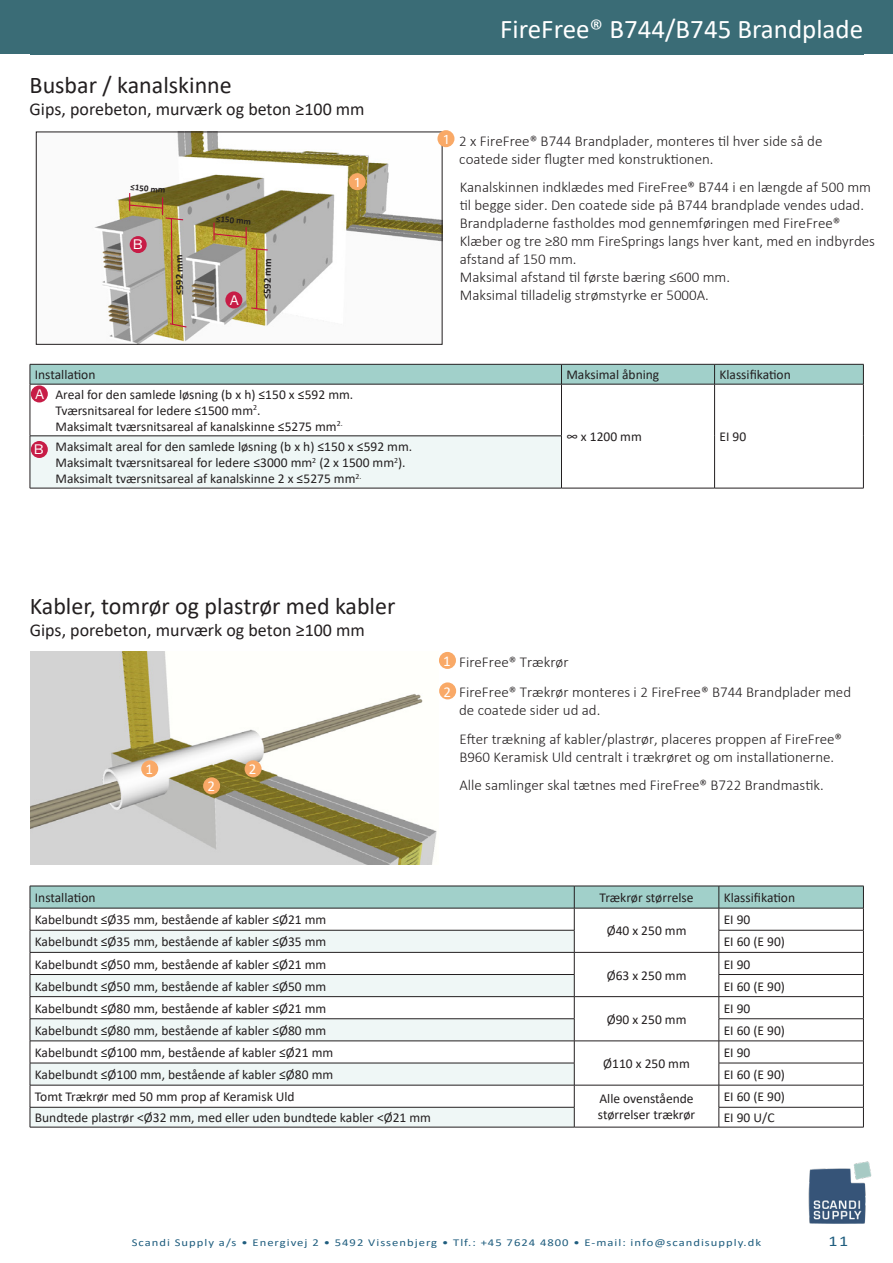
<style>
.page{position:relative;width:893px;height:1263px;background:#fff}
.page>*{position:absolute;margin:0;border:0;box-sizing:border-box;transform-origin:0 0}
.t1{font:27px "Calibri";color:#fff}
.Overskrifter_i_tekst_overløber_kolonner{font:24px "Calibri";color:#231f20}
.Overskrifter_i_tekst_overløber_kolonner-2{font:18px "Calibri";color:#231f20}
.Tekst_ved_prikker{font:300 15px/18px "Calibri";color:#231f20}
.t2{font:15px "Calibri";color:#fff}
.t3{font:15px "Calibri";color:#1f5d7e;scale:1.2 1}
.Tekst_i_tabeller{font:13.5px "Calibri";color:#231f20}
.t4{font:13.5px "Franklin Gothic ATF";color:#fff}
.t5{font:10.5px "Calibri";letter-spacing:.08em;color:#1f5d7e;scale:1.2 1}
.Tekst_ved_prikker-2{font:700 10.5px "Calibri";color:#231f20}
.Tekst_ved_prikker-3{font:700 9px "Calibri";color:#231f20}
</style>
<div class="page">
<div style="left:30px;top:436px;width:531px;height:52px;background:#eff7f6"></div>
<svg style="left:30px;top:364px;width:834px;height:20px;background:#99c5bf"></svg>
<hr style="left:30px;top:384px;width:531px;height:1px;background:#231f20">
<hr style="left:30px;top:384px;width:1px;height:52px;background:#231f20">
<hr style="left:561px;top:384px;width:154px;height:1px;background:#231f20">
<hr style="left:561px;top:384px;width:1px;height:52px;background:#231f20">
<hr style="left:715px;top:384px;width:149px;height:1px;background:#231f20">
<hr style="left:714px;top:384px;width:1px;height:52px;background:#231f20">
<hr style="left:863px;top:384px;width:1px;height:52px;background:#231f20">
<hr style="left:30px;top:436px;width:532px;height:1px;background:#231f20">
<hr style="left:30px;top:436px;width:1px;height:52px;background:#231f20">
<hr style="left:561px;top:436px;width:1px;height:52px;background:#231f20">
<hr style="left:714px;top:436px;width:1px;height:52px;background:#231f20">
<hr style="left:863px;top:436px;width:1px;height:52px;background:#231f20">
<hr style="left:30px;top:488px;width:531px;height:1px;background:#231f20">
<hr style="left:561px;top:488px;width:154px;height:1px;background:#231f20">
<hr style="left:715px;top:488px;width:149px;height:1px;background:#231f20">
<svg style="left:30px;top:886px;width:834px;height:241px"></svg>
<hr style="left:30px;top:1127px;width:544px;height:1px;background:#231f20">
<hr style="left:574px;top:1127px;width:145px;height:1px;background:#231f20">
<hr style="left:719px;top:1127px;width:145px;height:1px;background:#231f20">
<img style="left:30px;top:652px;width:407px;height:212px">
<img style="left:94px;top:134px;width:346px;height:208px">
<svg style="left:250px;top:307px;width:19px;height:4px"></svg>
<div style="left:439px;top:652px;width:17px;height:17px;background:#f9a967;border-radius:50%"></div>
<div style="left:439px;top:682px;width:17px;height:17px;background:#f9a967;border-radius:50%"></div>
<div style="left:245px;top:760px;width:17px;height:17px;background:#f9a967;border-radius:50%"></div>
<div style="left:203px;top:777px;width:17px;height:17px;background:#f9a967;border-radius:50%"></div>
<div style="left:141px;top:760px;width:17px;height:17px;background:#f9a967;border-radius:50%"></div>
<div style="left:437px;top:130px;width:17px;height:17px;background:#f9a967;border-radius:50%"></div>
<div style="left:349px;top:173px;width:17px;height:17px;background:#f9a967;border-radius:50%"></div>
<div style="left:225px;top:291px;width:17px;height:17px;background:#c71c46;border-radius:50%"></div>
<div style="left:31px;top:385px;width:17px;height:17px;background:#c71c46;border-radius:50%"></div>
<div style="left:31px;top:441px;width:17px;height:17px;background:#c71c46;border-radius:50%"></div>
<div style="left:0;top:0;width:893px;height:54px;background:#3a6c76"></div>
<img style="left:808px;top:1161px;width:64px;height:63px">
<svg style="left:213px;top:223px;width:56px;height:28px;background:#a08941"></svg>
<svg style="left:129px;top:193px;width:59px;height:135px;background:#b2a281"></svg>
<hr style="left:256px;top:249px;width:1px;height:59px;background:#c70f3b">
<p class="Overskrifter_i_tekst_overløber_kolonner" style="left:30px;top:69px;width:204px">Busbar / kanalskinne</p>
<p class="Overskrifter_i_tekst_overløber_kolonner-2" style="left:30px;top:97px;width:337px">Gips, porebeton, murværk og beton ≥100 mm</p>
<p class="Tekst_ved_prikker-3" style="left:131px;top:181px;width:36px;rotate:5deg">≤150 mm</p>
<p class="t4" style="left:133px;top:235px;width:11px">B</p>
<p class="Tekst_ved_prikker-3" style="left:217px;top:212px;width:36px;rotate:5deg">≤150 mm</p>
<p class="Tekst_ved_prikker-2" style="left:172px;top:295px;width:42px;rotate:-91deg">≤592 mm</p>
<p class="Tekst_ved_prikker-2" style="left:260px;top:299px;width:42px;rotate:-89deg">≤592 mm</p>
<p class="t4" style="left:230px;top:291px;width:11px">A</p>
<p class="t4" style="left:355px;top:173px;width:7px">1</p>
<h1 class="t1" style="left:500px;top:10px;width:364px">FireFree® B744/B745 Brandplade</h1>
<p class="t4" style="left:444px;top:130px;width:7px">1</p>
<p class="Tekst_ved_prikker" style="left:459px;top:131px;width:365px">2 x FireFree® B744 Brandplader, monteres til hver side så de coatede sider flugter med konstruktionen.</p>
<p class="Tekst_ved_prikker" style="left:460px;top:178px;width:413px">Kanalskinnen indklædes med FireFree® B744 i en længde af 500 mm til begge sider. Den coatede side på B744 brandplade vendes udad.</p>
<p class="Tekst_ved_prikker" style="left:460px;top:214px;width:417px">Brandpladerne fastholdes mod gennemføringen med FireFree®<br>Klæber og tre ≥80 mm FireSprings langs hver kant, med en indbyrdes afstand af 150 mm.</p>
<p class="Tekst_ved_prikker" style="left:460px;top:268px;width:272px">Maksimal afstand til første bæring ≤600 mm.</p>
<p class="Tekst_ved_prikker" style="left:460px;top:286px;width:251px">Maksimal tilladelig strømstyrke er 5000A.</p>
<p class="Tekst_i_tabeller" style="left:35px;top:365px;width:62px">Installation</p>
<p class="Tekst_i_tabeller" style="left:566px;top:365px;width:94px">Maksimal åbning</p>
<p class="Tekst_i_tabeller" style="left:719px;top:365px;width:73px">Klassifikation</p>
<p class="Tekst_i_tabeller" style="left:55px;top:385px;width:299px">Areal for den samlede løsning (b x h) ≤150 x ≤592 mm.</p>
<p class="Tekst_i_tabeller" style="left:55px;top:401px;width:207px">Tværsnitsareal for ledere ≤1500 mm<sup>2</sup>.</p>
<p class="Tekst_i_tabeller" style="left:55px;top:417px;width:289px">Maksimalt tværsnitsareal af kanalskinne ≤5275 mm<sup>2.</sup></p>
<p class="Tekst_i_tabeller" style="left:566px;top:427px;width:77px">∞ x 1200 mm</p>
<p class="Tekst_i_tabeller" style="left:719px;top:427px;width:28px">EI 90</p>
<p class="Tekst_i_tabeller" style="left:55px;top:437px;width:358px">Maksimalt areal for den samlede løsning (b x h) ≤150 x ≤592 mm.</p>
<p class="Tekst_i_tabeller" style="left:55px;top:453px;width:352px">Maksimalt tværsnitsareal for ledere ≤3000 mm<sup>2</sup> (2 x 1500 mm<sup>2</sup>).</p>
<p class="Tekst_i_tabeller" style="left:55px;top:469px;width:308px">Maksimalt tværsnitsareal af kanalskinne 2 x ≤5275 mm<sup>2.</sup></p>
<p class="t4" style="left:35px;top:385px;width:11px">A</p>
<p class="t4" style="left:34px;top:440px;width:11px">B</p>
<p class="Overskrifter_i_tekst_overløber_kolonner" style="left:30px;top:590px;width:367px">Kabler, tomrør og plastrør med kabler</p>
<p class="Overskrifter_i_tekst_overløber_kolonner-2" style="left:30px;top:617px;width:337px">Gips, porebeton, murværk og beton ≥100 mm</p>
<p class="t2" style="left:146px;top:759px;width:9px">1</p>
<p class="t2" style="left:207px;top:776px;width:9px">2</p>
<p class="t2" style="left:249px;top:759px;width:9px">2</p>
<p class="t2" style="left:443px;top:651px;width:9px">1</p>
<p class="t2" style="left:443px;top:681px;width:9px">2</p>
<p class="Tekst_ved_prikker" style="left:459px;top:653px;width:111px">FireFree® Trækrør</p>
<p class="Tekst_ved_prikker" style="left:459px;top:683px;width:393px">FireFree® Trækrør monteres i 2 FireFree® B744 Brandplader med de coatede sider ud ad.</p>
<p class="Tekst_ved_prikker" style="left:459px;top:730px;width:384px">Efter trækning af kabler/plastrør, placeres proppen af FireFree®<br>B960 Keramisk Uld centralt i trækrøret og om installationerne.</p>
<p class="Tekst_ved_prikker" style="left:459px;top:776px;width:366px">Alle samlinger skal tætnes med FireFree® B722 Brandmastik.</p>
<p class="Tekst_i_tabeller" style="left:35px;top:888px;width:62px">Installation</p>
<p class="Tekst_i_tabeller" style="left:600px;top:888px;width:95px">Trækrør størrelse</p>
<p class="Tekst_i_tabeller" style="left:724px;top:888px;width:73px">Klassifikation</p>
<p class="Tekst_i_tabeller" style="left:35px;top:910px;width:293px">Kabelbundt ≤Ø35 mm, bestående af kabler ≤Ø21 mm</p>
<p class="Tekst_i_tabeller" style="left:607px;top:921px;width:81px">Ø40 x 250 mm</p>
<p class="Tekst_i_tabeller" style="left:724px;top:910px;width:28px">EI 90</p>
<p class="Tekst_i_tabeller" style="left:35px;top:932px;width:293px">Kabelbundt ≤Ø35 mm, bestående af kabler ≤Ø35 mm</p>
<p class="Tekst_i_tabeller" style="left:724px;top:932px;width:63px">EI 60 (E 90)</p>
<p class="Tekst_i_tabeller" style="left:35px;top:955px;width:293px">Kabelbundt ≤Ø50 mm, bestående af kabler ≤Ø21 mm</p>
<p class="Tekst_i_tabeller" style="left:607px;top:966px;width:81px">Ø63 x 250 mm</p>
<p class="Tekst_i_tabeller" style="left:724px;top:955px;width:28px">EI 90</p>
<p class="Tekst_i_tabeller" style="left:35px;top:977px;width:293px">Kabelbundt ≤Ø50 mm, bestående af kabler ≤Ø50 mm</p>
<p class="Tekst_i_tabeller" style="left:724px;top:977px;width:63px">EI 60 (E 90)</p>
<p class="Tekst_i_tabeller" style="left:35px;top:999px;width:293px">Kabelbundt ≤Ø80 mm, bestående af kabler ≤Ø21 mm</p>
<p class="Tekst_i_tabeller" style="left:607px;top:1010px;width:81px">Ø90 x 250 mm</p>
<p class="Tekst_i_tabeller" style="left:724px;top:999px;width:28px">EI 90</p>
<p class="Tekst_i_tabeller" style="left:35px;top:1021px;width:293px">Kabelbundt ≤Ø80 mm, bestående af kabler ≤Ø80 mm</p>
<p class="Tekst_i_tabeller" style="left:724px;top:1021px;width:63px">EI 60 (E 90)</p>
<p class="Tekst_i_tabeller" style="left:35px;top:1043px;width:300px">Kabelbundt ≤Ø100 mm, bestående af kabler ≤Ø21 mm</p>
<p class="Tekst_i_tabeller" style="left:603px;top:1054px;width:88px">Ø110 x 250 mm</p>
<p class="Tekst_i_tabeller" style="left:724px;top:1043px;width:28px">EI 90</p>
<p class="Tekst_i_tabeller" style="left:35px;top:1065px;width:300px">Kabelbundt ≤Ø100 mm, bestående af kabler ≤Ø80 mm</p>
<p class="Tekst_i_tabeller" style="left:724px;top:1065px;width:63px">EI 60 (E 90)</p>
<p class="Tekst_i_tabeller" style="left:35px;top:1087px;width:261px">Tomt Trækrør med 50 mm prop af Keramisk Uld</p>
<p class="Tekst_i_tabeller" style="left:599px;top:1089px;width:96px">Alle ovenstående</p>
<p class="Tekst_i_tabeller" style="left:598px;top:1105px;width:99px">størrelser trækrør</p>
<p class="Tekst_i_tabeller" style="left:724px;top:1087px;width:63px">EI 60 (E 90)</p>
<p class="Tekst_i_tabeller" style="left:35px;top:1108px;width:398px">Bundtede plastrør &lt;Ø32 mm, med eller uden bundtede kabler &lt;Ø21 mm</p>
<p class="Tekst_i_tabeller" style="left:724px;top:1108px;width:52px">EI 90 U/C</p>
<p class="t5" style="left:132px;top:1235px;width:526px">Scandi Supply a/s • Energivej 2 • 5492 Vissenbjerg • Tlf.: +45 7624 4800 • E-mail: info@scandisupply.dk</p>
<p class="t3" style="left:828px;top:1230px;width:18px">11</p>
</div>
